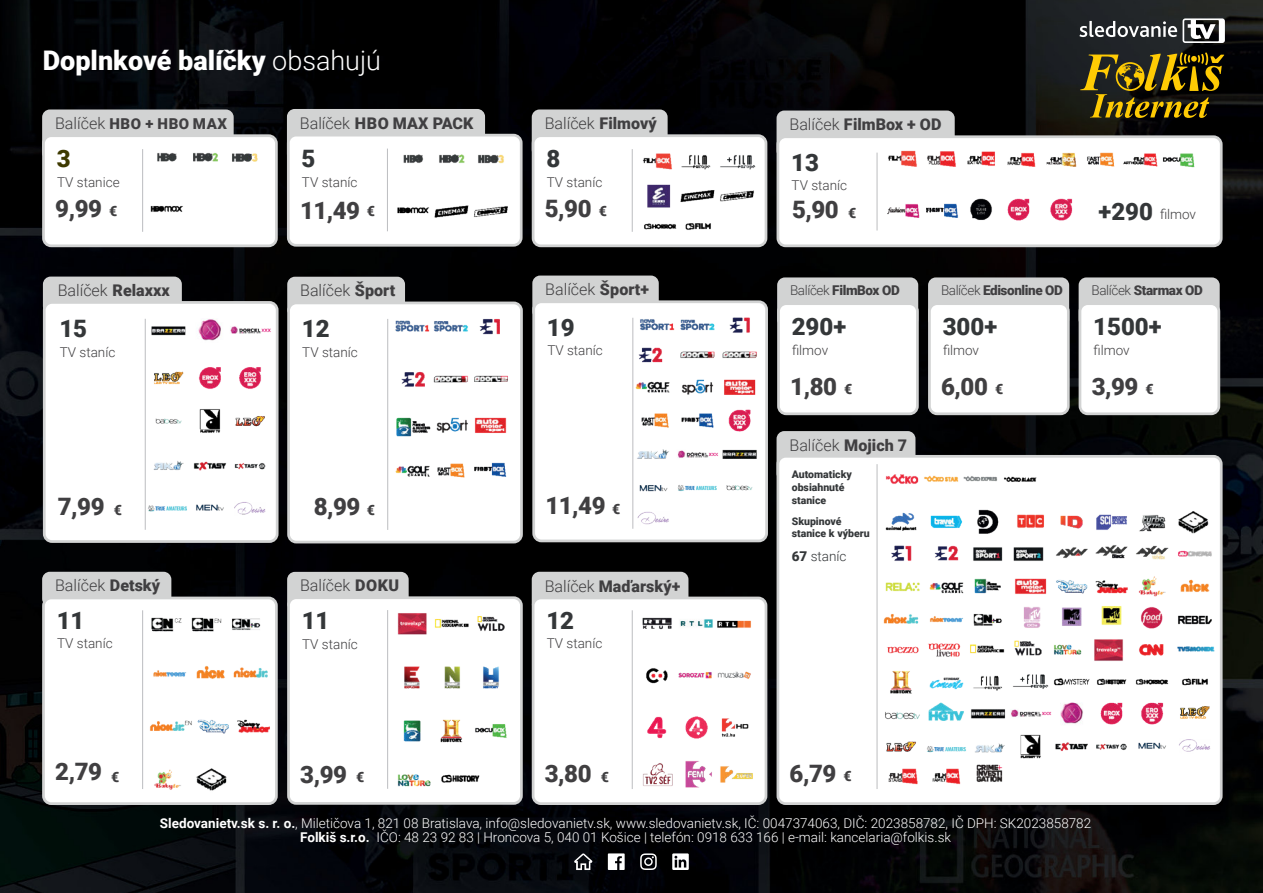
<style>
.page{position:relative;width:1263px;height:893px;background:#fff}
.page>*{position:absolute;margin:0;border:0;box-sizing:border-box;transform-origin:0 0}
.t1{font:900 27px "Roboto";color:#fff}
.t2{font:900 24px "Roboto";letter-spacing:-.02em;color:#403f41}
.t3{font:900 24px "Roboto";color:#343739}
.t4{font:900 24px "Roboto";color:#3e3a00}
.t5{font:300 16.05px "Roboto";color:#403f41}
.t6{font:900 16.05px "Roboto";color:#403f41}
.t7{font:900 15px "Roboto";letter-spacing:.035em;color:#403f41}
.t8{font:900 14.1px "Roboto";color:#403f41}
.t9{font:300 13.5px/13.5px "Roboto";color:#fff;text-align:center}
.t10{font:300 13.5px "Roboto";color:#403f41}
.t11{font:900 13.5px "Roboto";letter-spacing:-.03em;color:#403f41}
.t12{font:300 13.5px "Roboto";color:#343739}
.t13{font:900 10.5px/12.6px "Roboto";color:#343739}
.s1{font-weight:300}
.s2{font-weight:300;font-size:16.05px}
.s3{font-weight:900}
.s4{font-size:14.1px}
.s5{font-weight:900;font-size:24px;color:#343739}
.s6{font-weight:700}
</style>
<div class="page">
<img style="left:0;top:0;width:1263px;height:893px">
<svg style="left:1080px;top:52px;width:144px;height:66px;background:#594a0f"></svg>
<h1 class="t1" style="left:43px;top:50px;width:340px">Doplnkové balíčky <span class="s1">obsahujú</span></h1>
<p class="t7" style="left:55px;top:117px;width:173px"><span class="s2">Balíček</span> HBO + HBO MAX</p>
<p class="t6" style="left:300px;top:117px;width:175px"><span class="s1">Balíček</span> HBO MAX PACK</p>
<p class="t5" style="left:545px;top:117px;width:114px">Balíček <span class="s3">Filmový</span></p>
<p class="t6" style="left:789px;top:118px;width:153px"><span class="s1">Balíček</span> FilmBox + OD</p>
<h2 class="t4" style="left:57px;top:149px;width:15px">3</h2>
<p class="t10" style="left:57px;top:177px;width:64px">TV stanice</p>
<h2 class="t3" style="left:302px;top:149px;width:15px">5</h2>
<p class="t10" style="left:302px;top:177px;width:57px">TV staníc</p>
<h2 class="t3" style="left:546px;top:149px;width:15px">8</h2>
<p class="t10" style="left:547px;top:177px;width:57px">TV staníc</p>
<h2 class="t3" style="left:791px;top:153px;width:29px">13</h2>
<p class="t10" style="left:791px;top:180px;width:57px">TV staníc</p>
<h2 class="t2" style="left:55px;top:199px;width:64px">9,99 <span class="s4">€</span></h2>
<h2 class="t2" style="left:300px;top:201px;width:62px">11,49</h2>
<h2 class="t2" style="left:545px;top:199px;width:48px">5,90</h2>
<h2 class="t2" style="left:792px;top:200px;width:48px">5,90</h2>
<p class="t8" style="left:367px;top:206px;width:10px">€</p>
<p class="t8" style="left:599px;top:206px;width:10px">€</p>
<p class="t8" style="left:848px;top:207px;width:10px">€</p>
<p class="t5" style="left:58px;top:284px;width:114px">Balíček <span class="s3">Relaxxx</span></p>
<p class="t5" style="left:300px;top:284px;width:97px">Balíček <span class="s3">Šport</span></p>
<p class="t5" style="left:545px;top:283px;width:105px">Balíček <span class="s3">Šport+</span></p>
<p class="t11" style="left:790px;top:285px;width:111px"><span class="s1">Balíček</span> FilmBox OD</p>
<p class="t11" style="left:941px;top:285px;width:123px"><span class="s1">Balíček</span> Edisonline OD</p>
<h2 class="t3" style="left:59px;top:319px;width:29px">15</h2>
<p class="t10" style="left:60px;top:347px;width:57px">TV staníc</p>
<h2 class="t3" style="left:302px;top:319px;width:29px">12</h2>
<p class="t10" style="left:302px;top:346px;width:57px">TV staníc</p>
<h2 class="t3" style="left:547px;top:318px;width:29px">19</h2>
<p class="t10" style="left:547px;top:345px;width:57px">TV staníc</p>
<h2 class="t3" style="left:792px;top:317px;width:56px">290+</h2>
<p class="t10" style="left:792px;top:345px;width:38px">filmov</p>
<h2 class="t3" style="left:943px;top:317px;width:56px">300+</h2>
<p class="t10" style="left:943px;top:345px;width:38px">filmov</p>
<p class="t10" style="left:1098px;top:209px;width:99px"><span class="s5">+290</span> filmov</p>
<p class="t11" style="left:1091px;top:285px;width:113px"><span class="s1">Balíček</span> Starmax OD</p>
<h2 class="t3" style="left:1093px;top:317px;width:70px">1500+</h2>
<p class="t10" style="left:1093px;top:345px;width:38px">filmov</p>
<h2 class="t2" style="left:790px;top:377px;width:48px">1,80</h2>
<h2 class="t2" style="left:941px;top:377px;width:48px">6,00</h2>
<h2 class="t2" style="left:1092px;top:377px;width:48px">3,99</h2>
<p class="t8" style="left:844px;top:383px;width:10px">€</p>
<p class="t8" style="left:995px;top:383px;width:10px">€</p>
<p class="t8" style="left:1145px;top:383px;width:10px">€</p>
<p class="t5" style="left:789px;top:439px;width:119px">Balíček <span class="s3">Mojich 7</span></p>
<h2 class="t2" style="left:58px;top:497px;width:48px">7,99</h2>
<h2 class="t2" style="left:314px;top:497px;width:48px">8,99</h2>
<p class="t8" style="left:114px;top:504px;width:10px">€</p>
<p class="t8" style="left:367px;top:504px;width:10px">€</p>
<h2 class="t2" style="left:545px;top:496px;width:62px">11,49</h2>
<p class="t8" style="left:612px;top:503px;width:10px">€</p>
<p class="t13" style="left:792px;top:469px;width:62px">Automaticky obsiahnuté stanice</p>
<p class="t13" style="left:792px;top:516px;width:79px">Skupinové stanice k výberu</p>
<p class="t12" style="left:792px;top:551px;width:56px"><span class="s3">67</span> staníc</p>
<p class="t5" style="left:55px;top:579px;width:106px">Balíček <span class="s3">Detský</span></p>
<p class="t5" style="left:300px;top:579px;width:101px">Balíček <span class="s3">DOKU</span></p>
<p class="t6" style="left:545px;top:580px;width:137px"><span class="s1">Balíček</span> Maďarský+</p>
<h2 class="t3" style="left:57px;top:611px;width:29px">11</h2>
<p class="t10" style="left:57px;top:638px;width:57px">TV staníc</p>
<h2 class="t3" style="left:302px;top:611px;width:29px">11</h2>
<p class="t10" style="left:302px;top:638px;width:57px">TV staníc</p>
<h2 class="t3" style="left:546px;top:611px;width:29px">12</h2>
<p class="t10" style="left:547px;top:638px;width:57px">TV staníc</p>
<h2 class="t2" style="left:55px;top:762px;width:48px">2,79</h2>
<h2 class="t2" style="left:300px;top:764px;width:48px">3,99</h2>
<h2 class="t2" style="left:545px;top:764px;width:48px">3,80</h2>
<h2 class="t2" style="left:790px;top:764px;width:48px">6,79</h2>
<p class="t8" style="left:111px;top:772px;width:10px">€</p>
<p class="t8" style="left:601px;top:772px;width:10px">€</p>
<p class="t8" style="left:356px;top:772px;width:10px">€</p>
<p class="t8" style="left:843px;top:771px;width:10px">€</p>
<p class="t9" style="left:160px;top:818px;width:933px"><span class="s6">Sledovanietv.sk s. r. o.</span>, Miletičova 1, 821 08 Bratislava, info@sledovanietv.sk, www.sledovanietv.sk, IČ: 0047374063, DIČ: 2023858782, IČ DPH: SK2023858782<br><span class="s6">Folkiš s.r.o.</span> IČO: 48 23 92 83 | Hroncova 5, 040 01 Košice | telefón: 0918 633 166 | e-mail: kancelaria@folkis.sk</p>
</div>
